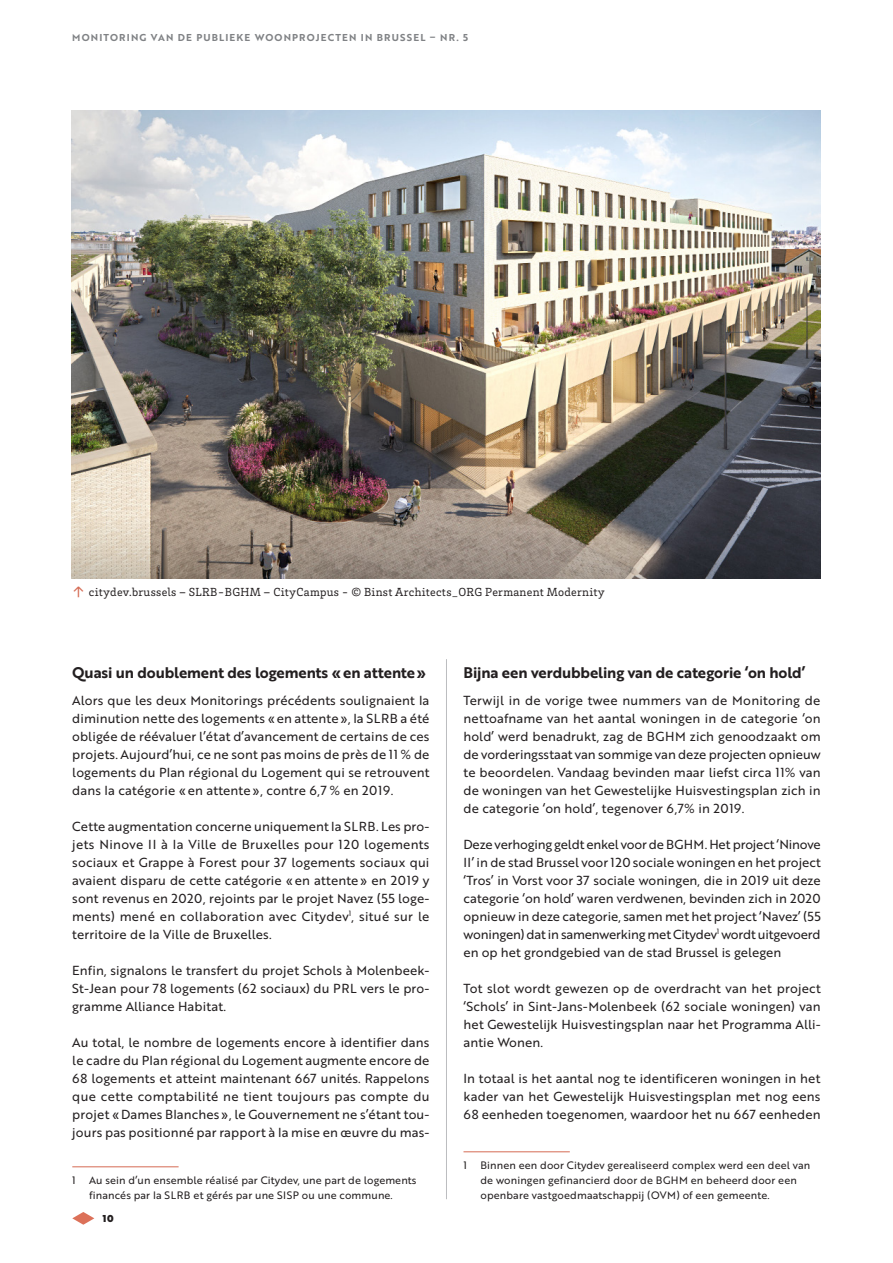
<style>
.page{position:relative;width:893px;height:1263px;background:#fff}
.page>*{position:absolute;margin:0;border:0;box-sizing:border-box;transform-origin:0 0}
.t1{font:15px "Brother 1816 Bold";letter-spacing:-.01em;color:#231f20}
.t2{font:12.75px/18px "Brother 1816 Regular";letter-spacing:.01em;color:#231f20;text-align:justify}
.t3{font:12px "Brix Slab";letter-spacing:.025em;color:#231f20}
.t4{font:10.5px/15px "Brother 1816 Regular";letter-spacing:.01em;color:#231f20}
.t5{font:9.75px "Brother 1816 Bold";letter-spacing:.12em;color:#808285}
.t6{font:9.75px "Brother 1816 Black";color:#231f20}
.s1{font-size:18px;color:#d56b54}
</style>
<div class="page">
<svg style="left:72px;top:1212px;width:22px;height:13px"></svg>
<hr style="left:446px;top:659px;width:1px;height:540px;background:#bcbdc0">
<hr style="left:72px;top:1166px;width:107px;height:1px;background:#d56b54">
<img style="left:72px;top:111px;width:748px;height:467px">
<hr style="left:463px;top:1151px;width:107px;height:1px;background:#d56b54">
<p class="t5" style="left:72px;top:30px;width:397px">MONITORING VAN DE PUBLIEKE WOONPROJECTEN IN BRUSSEL – NR. 5</p>
<p class="t3" style="left:72px;top:584px;width:534px"><span class="s1">↑</span> citydev.brussels – SLRB-BGHM – CityCampus - © Binst Architects_ORG Permanent Modernity</p>
<p class="t1" style="left:72px;top:661px;width:356px">Quasi un doublement des logements «en attente»</p>
<p class="t2" style="left:72px;top:690px;width:359px">Alors que les deux Monitorings précédents soulignaient la diminution nette des logements « en attente », la SLRB a été obligée de réévaluer l’état d’avancement de certains de ces projets. Aujourd’hui, ce ne sont pas moins de près de 11 % de logements du Plan régional du Logement qui se retrouvent dans la catégorie « en attente », contre 6,7 % en 2019.</p>
<p class="t2" style="left:72px;top:816px;width:359px">Cette augmentation concerne uniquement la SLRB. Les pro&shy;jets Ninove II à la Ville de Bruxelles pour 120 logements sociaux et Grappe à Forest pour 37 logements sociaux qui avaient disparu de cette catégorie « en attente » en 2019 y sont revenus en 2020, rejoints par le projet Navez (55 loge&shy;ments) mené en collaboration avec Citydev<sup>1</sup>, situé sur le territoire de la Ville de Bruxelles.</p>
<p class="t2" style="left:72px;top:960px;width:359px">Enfin, signalons le transfert du projet Schols à Molenbeek-St-Jean pour 78 logements (62 sociaux) du PRL vers le pro&shy;gramme Alliance Habitat.</p>
<p class="t2" style="left:72px;top:1032px;width:359px">Au total, le nombre de logements encore à identifier dans le cadre du Plan régional du Logement augmente encore de 68 logements et atteint maintenant 667 unités. Rappelons que cette comptabilité ne tient toujours pas compte du projet «Dames Blanches », le Gouvernement ne s’étant tou&shy;jours pas positionné par rapport à la mise en œuvre du mas-</p>
<p class="t4" style="left:72px;top:1172px;width:5px">1</p>
<p class="t4" style="left:89px;top:1172px;width:329px">Au sein d’un ensemble réalisé par Citydev, une part de logements financés par la SLRB et gérés par une SISP ou une commune.</p>
<p class="t6" style="left:103px;top:1211px;width:12px">10</p>
<p class="t1" style="left:463px;top:661px;width:343px">Bijna een verdubbeling van de categorie ‘on hold’</p>
<p class="t2" style="left:463px;top:690px;width:359px">Terwijl in de vorige twee nummers van de Monitoring de nettoafname van het aantal woningen in de categorie ‘on hold’ werd benadrukt, zag de BGHM zich genoodzaakt om de vorderingsstaat van sommige van deze projecten opnieuw te beoordelen. Vandaag bevinden maar liefst circa 11% van de woningen van het Gewestelijke Huisvestingsplan zich in de categorie ‘on hold’, tegenover 6,7% in 2019.</p>
<p class="t2" style="left:463px;top:834px;width:359px">Deze verhoging geldt enkel voor de BGHM. Het project ‘Ninove II’ in de stad Brussel voor 120 sociale woningen en het project ‘Tros’ in Vorst voor 37 sociale woningen, die in 2019 uit deze categorie ‘on hold’ waren verdwenen, bevinden zich in 2020 opnieuw in deze categorie, samen met het project ‘Navez’ (55 woningen) dat in samenwerking met Citydev<sup>1</sup> wordt uitgevoerd en op het grondgebied van de stad Brussel is gelegen</p>
<p class="t2" style="left:463px;top:978px;width:359px">Tot slot wordt gewezen op de overdracht van het project ‘Schols’ in Sint-Jans-Molenbeek (62 sociale woningen) van het Gewestelijk Huisvestingsplan naar het Programma Alli&shy;antie Wonen.</p>
<p class="t2" style="left:463px;top:1068px;width:359px">In totaal is het aantal nog te identificeren woningen in het kader van het Gewestelijk Huisvestingsplan met nog eens 68 eenheden toegenomen, waardoor het nu 667 eenheden</p>
<p class="t4" style="left:463px;top:1157px;width:5px">1</p>
<p class="t4" style="left:480px;top:1157px;width:331px">Binnen een door Citydev gerealiseerd complex werd een deel van de woningen gefinancierd door de BGHM en beheerd door een openbare vastgoedmaatschappij (OVM) of een gemeente.</p>
</div>
